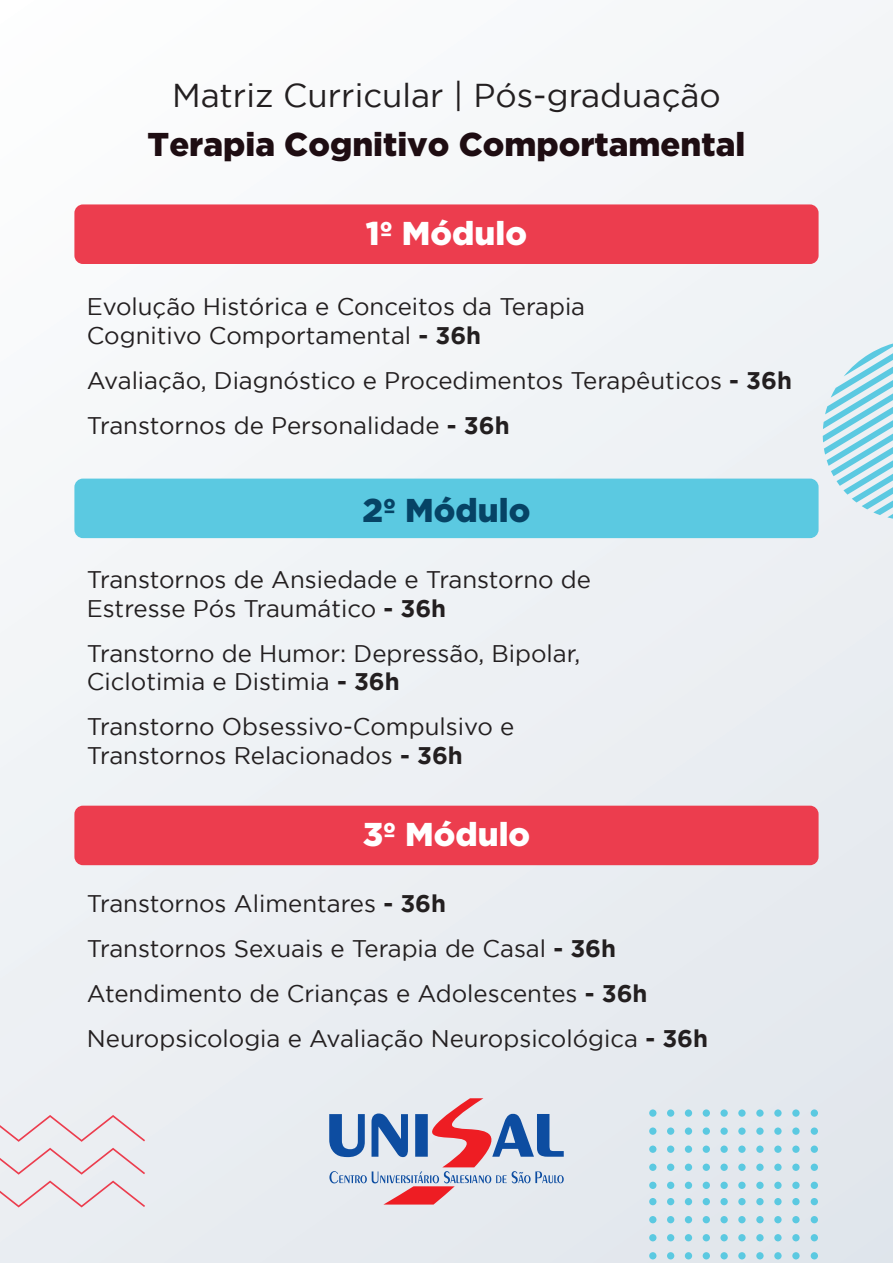
<style>
.page{position:relative;width:893px;height:1263px;background:#eef2f5}
.page>*{position:absolute;margin:0;border:0;box-sizing:border-box;transform-origin:0 0}
.t1{font:900 33px "Gotham";color:#1e0d12}
.t2{font:33px "Gotham";color:#231f20}
.t3{font:900 33px "Gotham";color:#fff}
.t4{font:900 33px "Gotham";color:#064365}
.t5{font:24px/28.8px "Gotham";color:#231f20}
.s1{font-weight:700}
</style>
<div class="page">
<svg style="left:823px;top:343px;width:70px;height:176px"></svg>
<svg style="left:329px;top:1098px;width:235px;height:106px"></svg>
<svg style="left:0;top:1148px;width:145px;height:59px"></svg>
<svg style="left:0;top:1115px;width:145px;height:27px"></svg>
<div style="left:649px;top:1109px;width:7px;height:8px;background:#5bc9e1;border-radius:50%"></div>
<div style="left:667px;top:1109px;width:7px;height:8px;background:#5bc9e1;border-radius:50%"></div>
<div style="left:685px;top:1109px;width:7px;height:8px;background:#5bc9e1;border-radius:50%"></div>
<div style="left:703px;top:1109px;width:7px;height:8px;background:#5bc9e1;border-radius:50%"></div>
<div style="left:720px;top:1109px;width:8px;height:8px;background:#5bc9e1;border-radius:50%"></div>
<div style="left:738px;top:1109px;width:8px;height:8px;background:#5bc9e1;border-radius:50%"></div>
<div style="left:649px;top:1127px;width:7px;height:8px;background:#5bc9e1;border-radius:50%"></div>
<div style="left:667px;top:1127px;width:7px;height:8px;background:#5bc9e1;border-radius:50%"></div>
<div style="left:685px;top:1127px;width:7px;height:8px;background:#5bc9e1;border-radius:50%"></div>
<div style="left:703px;top:1127px;width:7px;height:8px;background:#5bc9e1;border-radius:50%"></div>
<div style="left:720px;top:1127px;width:8px;height:8px;background:#5bc9e1;border-radius:50%"></div>
<div style="left:738px;top:1127px;width:8px;height:8px;background:#5bc9e1;border-radius:50%"></div>
<div style="left:649px;top:1145px;width:7px;height:8px;background:#5bc9e1;border-radius:50%"></div>
<div style="left:667px;top:1145px;width:7px;height:8px;background:#5bc9e1;border-radius:50%"></div>
<div style="left:685px;top:1145px;width:7px;height:8px;background:#5bc9e1;border-radius:50%"></div>
<div style="left:703px;top:1145px;width:7px;height:8px;background:#5bc9e1;border-radius:50%"></div>
<div style="left:720px;top:1145px;width:8px;height:8px;background:#5bc9e1;border-radius:50%"></div>
<div style="left:738px;top:1145px;width:8px;height:8px;background:#5bc9e1;border-radius:50%"></div>
<div style="left:649px;top:1163px;width:7px;height:8px;background:#5bc9e1;border-radius:50%"></div>
<div style="left:667px;top:1163px;width:7px;height:8px;background:#5bc9e1;border-radius:50%"></div>
<div style="left:685px;top:1163px;width:7px;height:8px;background:#5bc9e1;border-radius:50%"></div>
<div style="left:703px;top:1163px;width:7px;height:8px;background:#5bc9e1;border-radius:50%"></div>
<div style="left:720px;top:1163px;width:8px;height:8px;background:#5bc9e1;border-radius:50%"></div>
<div style="left:738px;top:1163px;width:8px;height:8px;background:#5bc9e1;border-radius:50%"></div>
<div style="left:649px;top:1182px;width:7px;height:7px;background:#5bc9e1;border-radius:50%"></div>
<div style="left:667px;top:1182px;width:7px;height:7px;background:#5bc9e1;border-radius:50%"></div>
<div style="left:685px;top:1182px;width:7px;height:7px;background:#5bc9e1;border-radius:50%"></div>
<div style="left:703px;top:1182px;width:7px;height:7px;background:#5bc9e1;border-radius:50%"></div>
<div style="left:720px;top:1182px;width:8px;height:7px;background:#5bc9e1;border-radius:50%"></div>
<div style="left:738px;top:1182px;width:8px;height:7px;background:#5bc9e1;border-radius:50%"></div>
<div style="left:649px;top:1198px;width:7px;height:7px;background:#5bc9e1;border-radius:50%"></div>
<div style="left:667px;top:1198px;width:7px;height:7px;background:#5bc9e1;border-radius:50%"></div>
<div style="left:685px;top:1198px;width:7px;height:7px;background:#5bc9e1;border-radius:50%"></div>
<div style="left:703px;top:1198px;width:7px;height:7px;background:#5bc9e1;border-radius:50%"></div>
<div style="left:720px;top:1198px;width:8px;height:7px;background:#5bc9e1;border-radius:50%"></div>
<div style="left:738px;top:1198px;width:8px;height:7px;background:#5bc9e1;border-radius:50%"></div>
<div style="left:649px;top:1216px;width:7px;height:7px;background:#5bc9e1;border-radius:50%"></div>
<div style="left:667px;top:1216px;width:7px;height:7px;background:#5bc9e1;border-radius:50%"></div>
<div style="left:685px;top:1216px;width:7px;height:7px;background:#5bc9e1;border-radius:50%"></div>
<div style="left:703px;top:1216px;width:7px;height:7px;background:#5bc9e1;border-radius:50%"></div>
<div style="left:720px;top:1216px;width:8px;height:7px;background:#5bc9e1;border-radius:50%"></div>
<div style="left:738px;top:1216px;width:8px;height:7px;background:#5bc9e1;border-radius:50%"></div>
<div style="left:649px;top:1234px;width:7px;height:7px;background:#5bc9e1;border-radius:50%"></div>
<div style="left:667px;top:1234px;width:7px;height:7px;background:#5bc9e1;border-radius:50%"></div>
<div style="left:685px;top:1234px;width:7px;height:7px;background:#5bc9e1;border-radius:50%"></div>
<div style="left:703px;top:1234px;width:7px;height:7px;background:#5bc9e1;border-radius:50%"></div>
<div style="left:720px;top:1234px;width:8px;height:7px;background:#5bc9e1;border-radius:50%"></div>
<div style="left:738px;top:1234px;width:8px;height:7px;background:#5bc9e1;border-radius:50%"></div>
<div style="left:649px;top:1252px;width:7px;height:7px;background:#5bc9e1;border-radius:50%"></div>
<div style="left:667px;top:1252px;width:7px;height:7px;background:#5bc9e1;border-radius:50%"></div>
<div style="left:685px;top:1252px;width:7px;height:7px;background:#5bc9e1;border-radius:50%"></div>
<div style="left:703px;top:1252px;width:7px;height:7px;background:#5bc9e1;border-radius:50%"></div>
<div style="left:720px;top:1252px;width:8px;height:7px;background:#5bc9e1;border-radius:50%"></div>
<div style="left:738px;top:1252px;width:8px;height:7px;background:#5bc9e1;border-radius:50%"></div>
<div style="left:756px;top:1109px;width:8px;height:8px;background:#5bc9e1;border-radius:50%"></div>
<div style="left:756px;top:1127px;width:8px;height:8px;background:#5bc9e1;border-radius:50%"></div>
<div style="left:756px;top:1145px;width:8px;height:8px;background:#5bc9e1;border-radius:50%"></div>
<div style="left:756px;top:1163px;width:8px;height:8px;background:#5bc9e1;border-radius:50%"></div>
<div style="left:756px;top:1182px;width:8px;height:7px;background:#5bc9e1;border-radius:50%"></div>
<div style="left:756px;top:1198px;width:8px;height:7px;background:#5bc9e1;border-radius:50%"></div>
<div style="left:756px;top:1216px;width:8px;height:7px;background:#5bc9e1;border-radius:50%"></div>
<div style="left:756px;top:1234px;width:8px;height:7px;background:#5bc9e1;border-radius:50%"></div>
<div style="left:756px;top:1252px;width:8px;height:7px;background:#5bc9e1;border-radius:50%"></div>
<div style="left:774px;top:1109px;width:8px;height:8px;background:#5bc9e1;border-radius:50%"></div>
<div style="left:774px;top:1127px;width:8px;height:8px;background:#5bc9e1;border-radius:50%"></div>
<div style="left:774px;top:1145px;width:8px;height:8px;background:#5bc9e1;border-radius:50%"></div>
<div style="left:774px;top:1163px;width:8px;height:8px;background:#5bc9e1;border-radius:50%"></div>
<div style="left:774px;top:1182px;width:8px;height:7px;background:#5bc9e1;border-radius:50%"></div>
<div style="left:774px;top:1198px;width:8px;height:7px;background:#5bc9e1;border-radius:50%"></div>
<div style="left:774px;top:1216px;width:8px;height:7px;background:#5bc9e1;border-radius:50%"></div>
<div style="left:774px;top:1234px;width:8px;height:7px;background:#5bc9e1;border-radius:50%"></div>
<div style="left:774px;top:1252px;width:8px;height:7px;background:#5bc9e1;border-radius:50%"></div>
<div style="left:792px;top:1109px;width:8px;height:8px;background:#5bc9e1;border-radius:50%"></div>
<div style="left:792px;top:1127px;width:8px;height:8px;background:#5bc9e1;border-radius:50%"></div>
<div style="left:792px;top:1145px;width:8px;height:8px;background:#5bc9e1;border-radius:50%"></div>
<div style="left:792px;top:1163px;width:8px;height:8px;background:#5bc9e1;border-radius:50%"></div>
<div style="left:792px;top:1182px;width:8px;height:7px;background:#5bc9e1;border-radius:50%"></div>
<div style="left:792px;top:1198px;width:8px;height:7px;background:#5bc9e1;border-radius:50%"></div>
<div style="left:792px;top:1216px;width:8px;height:7px;background:#5bc9e1;border-radius:50%"></div>
<div style="left:792px;top:1234px;width:8px;height:7px;background:#5bc9e1;border-radius:50%"></div>
<div style="left:792px;top:1252px;width:8px;height:7px;background:#5bc9e1;border-radius:50%"></div>
<div style="left:811px;top:1109px;width:7px;height:8px;background:#5bc9e1;border-radius:50%"></div>
<div style="left:811px;top:1127px;width:7px;height:8px;background:#5bc9e1;border-radius:50%"></div>
<div style="left:811px;top:1145px;width:7px;height:8px;background:#5bc9e1;border-radius:50%"></div>
<div style="left:811px;top:1163px;width:7px;height:8px;background:#5bc9e1;border-radius:50%"></div>
<div style="left:811px;top:1182px;width:7px;height:7px;background:#5bc9e1;border-radius:50%"></div>
<div style="left:811px;top:1198px;width:7px;height:7px;background:#5bc9e1;border-radius:50%"></div>
<div style="left:811px;top:1216px;width:7px;height:7px;background:#5bc9e1;border-radius:50%"></div>
<div style="left:811px;top:1234px;width:7px;height:7px;background:#5bc9e1;border-radius:50%"></div>
<div style="left:811px;top:1252px;width:7px;height:7px;background:#5bc9e1;border-radius:50%"></div>
<div style="left:74px;top:204px;width:745px;height:60px;background:#ec3d4e;border-radius:9px"></div>
<div style="left:74px;top:806px;width:745px;height:59px;background:#ec3d4e;border-radius:9px"></div>
<div style="left:74px;top:479px;width:745px;height:59px;background:#5bc9e1;border-radius:9px"></div>
<h1 class="t2" style="left:172px;top:77px;width:550px">Matriz Curricular | Pós-graduação</h1>
<h1 class="t1" style="left:148px;top:125px;width:599px">Terapia Cognitivo Comportamental</h1>
<h1 class="t3" style="left:366px;top:214px;width:163px">1º Módulo</h1>
<p class="t5" style="left:87px;top:292px;width:500px">Evolução Histórica e Conceitos da Terapia<br>Cognitivo Comportamental <span class="s1">- 36h</span></p>
<p class="t5" style="left:87px;top:358px;width:707px;line-height:45px">Avaliação, Diagnóstico e Procedimentos Terapêuticos <span class="s1">- 36h<br></span>Transtornos de Personalidade <span class="s1">- 36h</span></p>
<h1 class="t4" style="left:363px;top:491px;width:169px">2º Módulo</h1>
<p class="t5" style="left:87px;top:564px;width:506px">Transtornos de Ansiedade e Transtorno de<br>Estresse Pós Traumático <span class="s1">- 36h</span></p>
<p class="t5" style="left:87px;top:638px;width:495px">Transtorno de Humor: Depressão, Bipolar,<br>Ciclotimia e Distimia <span class="s1">- 36h</span></p>
<p class="t5" style="left:87px;top:712px;width:429px">Transtorno Obsessivo-Compulsivo e<br>Transtornos Relacionados <span class="s1">- 36h</span></p>
<h1 class="t3" style="left:363px;top:815px;width:169px">3º Módulo</h1>
<p class="t5" style="left:87px;top:880px;width:623px;line-height:45px">Transtornos Alimentares <span class="s1">- 36h<br></span>Transtornos Sexuais e Terapia de Casal <span class="s1">- 36h </span>Atendimento de Crianças e Adolescentes <span class="s1">- 36h </span>Neuropsicologia e Avaliação Neuropsicológica <span class="s1">- 36h</span></p>
</div>
